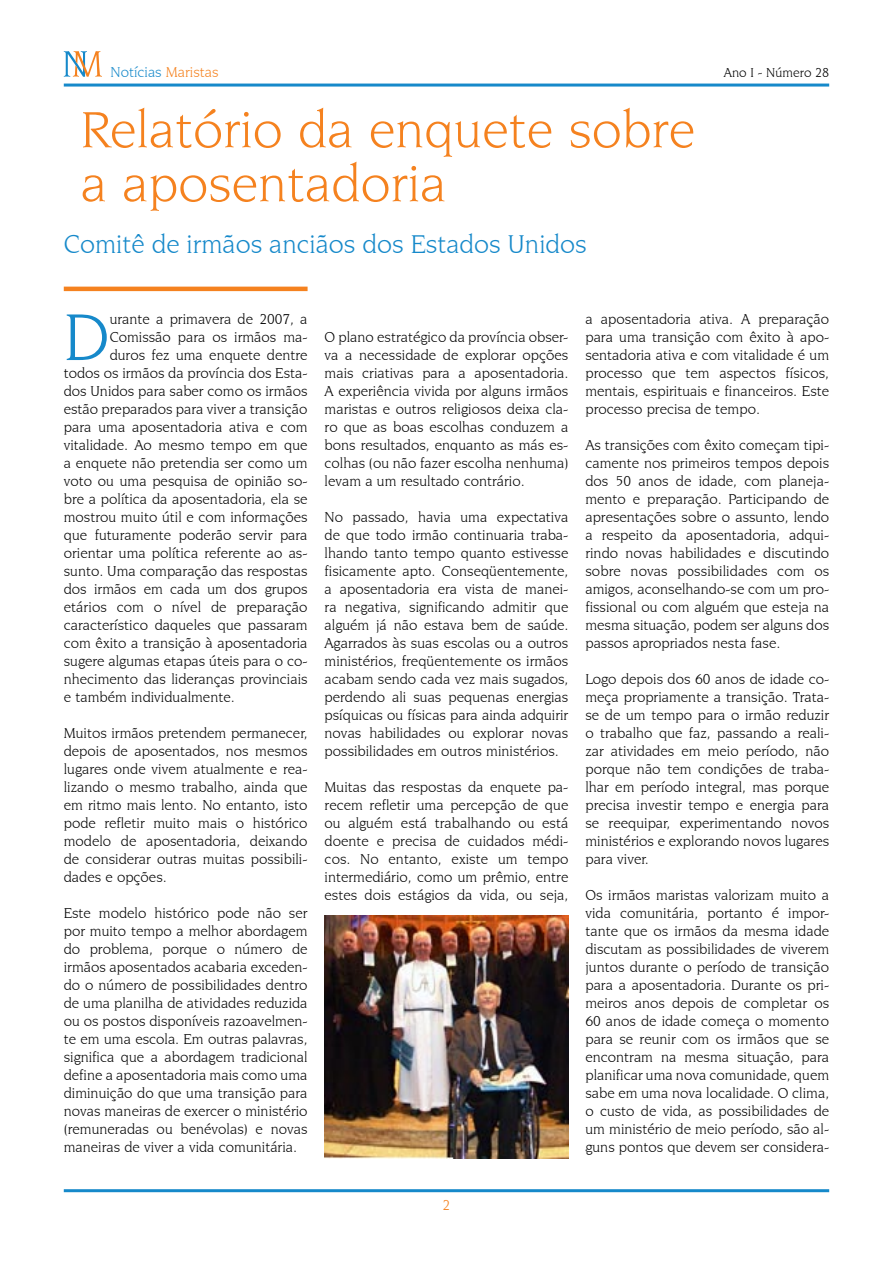
<style>
.page{position:relative;width:893px;height:1263px;background:#fff}
.page>*{position:absolute;margin:0;border:0;box-sizing:border-box;transform-origin:0 0}
.t1{font:70.05px "Novarese IT Cby BT";color:#1689ca}
.t2{font:54px/54px "Novarese IT Cby BT";color:#f5821f}
.t3{font:27px "Novarese IT Cby BT";color:#1689ca}
.t4{font:15px/18px "Novarese IT Cby BT";color:#000;text-align:justify}
.t5{font:15px "Novarese IT Cby BT";color:#1689ca}
.t6{font:13.5px "Novarese IT Cby BT";color:#000}
.s1{color:#f5821f}
</style>
<div class="page">
<hr style="left:64px;top:84px;width:765px;height:3px;background:#1689ca">
<hr style="left:64px;top:1189px;width:765px;height:3px;background:#1689ca">
<hr style="left:64px;top:287px;width:244px;height:4px;background:#f5821f">
<svg style="left:64px;top:51px;width:38px;height:26px"></svg>
<img style="left:325px;top:915px;width:243px;height:243px">
<p class="t5" style="left:111px;top:63px;width:110px">Notícias <span class="s1">Maristas</span></p>
<p class="t6" style="left:724px;top:64px;width:107px">Ano I - Número 28</p>
<h2 class="t2" style="left:81px;top:102px;width:616px">Relatório da enquete sobre a aposentadoria</h2>
<h3 class="t3" style="left:64px;top:228px;width:525px">Comitê de irmãos anciãos dos Estados Unidos</h3>
<h1 class="t1" style="left:64px;top:296px;width:47px">D</h1>
<p class="t4" style="left:110px;top:310px;width:199px">urante a primavera de 2007, a</p>
<p class="t4" style="left:110px;top:328px;width:199px">Comissão para os irmãos ma-</p>
<p class="t4" style="left:110px;top:346px;width:199px">duros fez uma enquete dentre</p>
<p class="t4" style="left:64px;top:364px;width:245px">todos os irmãos da província dos Esta-</p>
<p class="t4" style="left:64px;top:382px;width:245px">dos Unidos para saber como os irmãos</p>
<p class="t4" style="left:64px;top:400px;width:245px">estão preparados para viver a transição</p>
<p class="t4" style="left:64px;top:418px;width:245px">para uma aposentadoria ativa e com</p>
<p class="t4" style="left:64px;top:436px;width:245px">vitalidade. Ao mesmo tempo em que</p>
<p class="t4" style="left:64px;top:454px;width:245px">a enquete não pretendia ser como um</p>
<p class="t4" style="left:64px;top:472px;width:245px">voto ou uma pesquisa de opinião so-</p>
<p class="t4" style="left:64px;top:490px;width:245px">bre a política da aposentadoria, ela se</p>
<p class="t4" style="left:64px;top:508px;width:245px">mostrou muito útil e com informações</p>
<p class="t4" style="left:64px;top:526px;width:245px">que futuramente poderão servir para</p>
<p class="t4" style="left:64px;top:544px;width:245px">orientar uma política referente ao as-</p>
<p class="t4" style="left:64px;top:562px;width:245px">sunto. Uma comparação das respostas</p>
<p class="t4" style="left:64px;top:580px;width:245px">dos irmãos em cada um dos grupos</p>
<p class="t4" style="left:64px;top:598px;width:245px">etários com o nível de preparação</p>
<p class="t4" style="left:64px;top:616px;width:245px">característico daqueles que passaram</p>
<p class="t4" style="left:64px;top:634px;width:245px">com êxito a transição à aposentadoria</p>
<p class="t4" style="left:64px;top:652px;width:245px">sugere algumas etapas úteis para o co-</p>
<p class="t4" style="left:64px;top:670px;width:245px">nhecimento das lideranças provinciais</p>
<p class="t4" style="left:64px;top:688px;width:172px">e também individualmente.</p>
<p class="t4" style="left:64px;top:724px;width:245px">Muitos irmãos pretendem permanecer, depois de aposentados, nos mesmos lugares onde vivem atualmente e rea&shy;lizando o mesmo trabalho, ainda que em ritmo mais lento. No entanto, isto pode refletir muito mais o histórico modelo de aposentadoria, deixando de considerar outras muitas possibili&shy;dades e opções.</p>
<p class="t4" style="left:64px;top:904px;width:245px">Este modelo histórico pode não ser por muito tempo a melhor abordagem do problema, porque o número de irmãos aposentados acabaria exceden&shy;do o número de possibilidades dentro de uma planilha de atividades reduzida ou os postos disponíveis razoavelmen&shy;te em uma escola. Em outras palavras, significa que a abordagem tradicional define a aposentadoria mais como uma diminuição do que uma transição para novas maneiras de exercer o ministério (remuneradas ou benévolas) e novas maneiras de viver a vida comunitária.</p>
<p class="t4" style="left:325px;top:328px;width:245px">O plano estratégico da província obser&shy;va a necessidade de explorar opções mais criativas para a aposentadoria.<br>A experiência vivida por alguns irmãos maristas e outros religiosos deixa cla&shy;ro que as boas escolhas conduzem a bons resultados, enquanto as más es&shy;colhas (ou não fazer escolha nenhuma) levam a um resultado contrário.</p>
<p class="t4" style="left:325px;top:508px;width:245px">No passado, havia uma expectativa de que todo irmão continuaria traba&shy;lhando tanto tempo quanto estivesse fisicamente apto. Conseqüentemente, a aposentadoria era vista de manei&shy;ra negativa, significando admitir que alguém já não estava bem de saúde.<br>Agarrados às suas escolas ou a outros ministérios, freqüentemente os irmãos acabam sendo cada vez mais sugados, perdendo ali suas pequenas energias psíquicas ou físicas para ainda adquirir novas habilidades ou explorar novas possibilidades em outros ministérios.</p>
<p class="t4" style="left:325px;top:778px;width:245px">Muitas das respostas da enquete pa&shy;recem refletir uma percepção de que ou alguém está trabalhando ou está doente e precisa de cuidados médi&shy;cos. No entanto, existe um tempo intermediário, como um prêmio, entre estes dois estágios da vida, ou seja,</p>
<p class="t4" style="left:585px;top:310px;width:245px">a aposentadoria ativa. A preparação para uma transição com êxito à apo&shy;sentadoria ativa e com vitalidade é um processo que tem aspectos físicos, mentais, espirituais e financeiros. Este processo precisa de tempo.</p>
<p class="t4" style="left:585px;top:436px;width:245px">As transições com êxito começam tipi&shy;camente nos primeiros tempos depois dos 50 anos de idade, com planeja&shy;mento e preparação. Participando de apresentações sobre o assunto, lendo a respeito da aposentadoria, adqui&shy;rindo novas habilidades e discutindo sobre novas possibilidades com os amigos, aconselhando-se com um pro&shy;fissional ou com alguém que esteja na mesma situação, podem ser alguns dos passos apropriados nesta fase.</p>
<p class="t4" style="left:585px;top:670px;width:245px">Logo depois dos 60 anos de idade co&shy;meça propriamente a transição. Trata&shy;se de um tempo para o irmão reduzir o trabalho que faz, passando a reali&shy;zar atividades em meio período, não porque não tem condições de traba&shy;lhar em período integral, mas porque precisa investir tempo e energia para se reequipar, experimentando novos ministérios e explorando novos lugares para viver.</p>
<p class="t4" style="left:585px;top:886px;width:245px">Os irmãos maristas valorizam muito a vida comunitária, portanto é impor&shy;tante que os irmãos da mesma idade discutam as possibilidades de viverem juntos durante o período de transição para a aposentadoria. Durante os pri&shy;meiros anos depois de completar os 60 anos de idade começa o momento para se reunir com os irmãos que se encontram na mesma situação, para planificar uma nova comunidade, quem sabe em uma nova localidade. O clima, o custo de vida, as possibilidades de um ministério de meio período, são al&shy;guns pontos que devem ser considera-</p>
</div>
